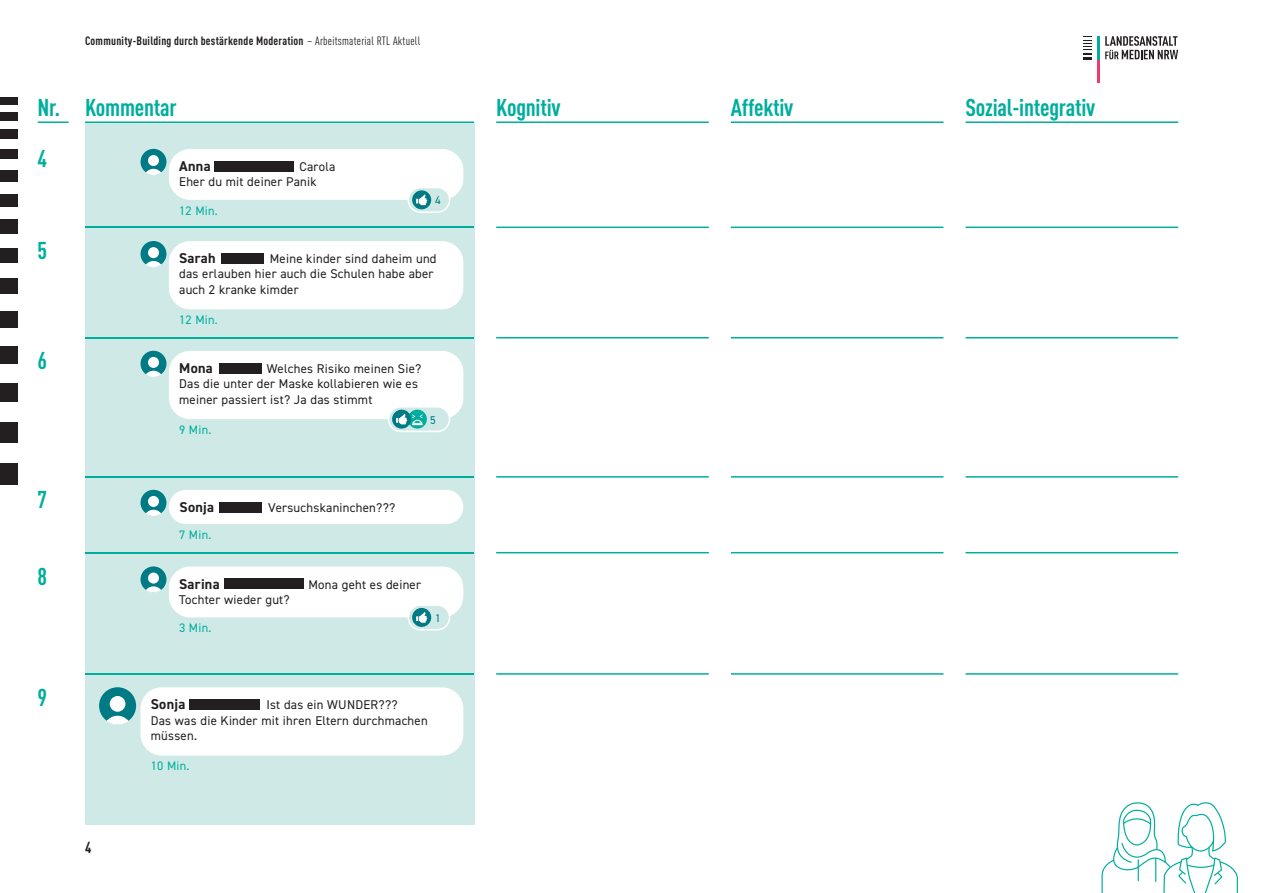
<style>
.page{position:relative;width:1263px;height:893px;background:#fff}
.page>*{position:absolute;margin:0;border:0;box-sizing:border-box;transform-origin:0 0}
.t1{font:700 condensed 24px "DINOT";letter-spacing:-.01em;color:#00ae9d}
.t2{font:700 condensed 15.75px "DINOT";color:#231f20}
.t3{font:700 14.25px "DIN2014";letter-spacing:.02em;color:#231f20}
.t4{font:12.75px/15.3px "DIN2014";letter-spacing:.02em;color:#231f20}
.t5{font:12.3px "DIN2014";letter-spacing:.02em;color:#00ae9d}
.t6{font:700 condensed 12px "DINOT";letter-spacing:.02em;color:#231f20}
.t7{font:11.25px "DIN2014";color:#007a84}
.s1{font-weight:400}
</style>
<div class="page">
<div style="left:85px;top:123px;width:389px;height:702px;background:#cfeae6"></div>
<svg style="left:1101px;top:802px;width:137px;height:91px"></svg>
<div style="left:0;top:98px;width:17px;height:7px;background:#231f20"></div>
<div style="left:0;top:113px;width:17px;height:8px;background:#231f20"></div>
<div style="left:0;top:130px;width:17px;height:9px;background:#231f20"></div>
<div style="left:0;top:149px;width:17px;height:11px;background:#231f20"></div>
<div style="left:0;top:170px;width:17px;height:12px;background:#231f20"></div>
<div style="left:0;top:194px;width:17px;height:13px;background:#231f20"></div>
<div style="left:0;top:220px;width:17px;height:14px;background:#231f20"></div>
<div style="left:0;top:248px;width:17px;height:15px;background:#231f20"></div>
<div style="left:0;top:278px;width:17px;height:17px;background:#231f20"></div>
<div style="left:0;top:311px;width:17px;height:17px;background:#231f20"></div>
<div style="left:0;top:346px;width:17px;height:18px;background:#231f20"></div>
<div style="left:0;top:383px;width:17px;height:19px;background:#231f20"></div>
<div style="left:0;top:422px;width:17px;height:21px;background:#231f20"></div>
<div style="left:0;top:463px;width:17px;height:22px;background:#231f20"></div>
<div style="left:141px;top:149px;width:25px;height:26px;background:#007a84;border-radius:50%"></div>
<div style="left:148px;top:155px;width:11px;height:11px;background:#fff;border-radius:50%"></div>
<svg style="left:146px;top:169px;width:15px;height:6px"></svg>
<div style="left:141px;top:566px;width:25px;height:26px;background:#007a84;border-radius:50%"></div>
<div style="left:148px;top:573px;width:11px;height:11px;background:#fff;border-radius:50%"></div>
<svg style="left:146px;top:586px;width:15px;height:7px"></svg>
<div style="left:141px;top:241px;width:25px;height:26px;background:#007a84;border-radius:50%"></div>
<div style="left:148px;top:247px;width:11px;height:11px;background:#fff;border-radius:50%"></div>
<svg style="left:146px;top:261px;width:15px;height:6px"></svg>
<div style="left:141px;top:351px;width:25px;height:26px;background:#007a84;border-radius:50%"></div>
<div style="left:148px;top:357px;width:11px;height:11px;background:#fff;border-radius:50%"></div>
<svg style="left:146px;top:371px;width:15px;height:6px"></svg>
<hr style="left:496px;top:121px;width:213px;height:2px;background:#00ae9d">
<hr style="left:85px;top:121px;width:389px;height:2px;background:#00ae9d">
<hr style="left:38px;top:121px;width:31px;height:2px;background:#00ae9d">
<hr style="left:731px;top:121px;width:212px;height:2px;background:#00ae9d">
<hr style="left:965px;top:121px;width:213px;height:2px;background:#00ae9d">
<hr style="left:85px;top:337px;width:389px;height:1px;background:#00ae9d">
<hr style="left:496px;top:337px;width:213px;height:1px;background:#00ae9d">
<hr style="left:731px;top:337px;width:212px;height:1px;background:#00ae9d">
<hr style="left:965px;top:337px;width:213px;height:1px;background:#00ae9d">
<hr style="left:85px;top:476px;width:389px;height:1px;background:#00ae9d">
<hr style="left:496px;top:476px;width:213px;height:2px;background:#00ae9d">
<hr style="left:731px;top:476px;width:212px;height:2px;background:#00ae9d">
<hr style="left:965px;top:476px;width:213px;height:2px;background:#00ae9d">
<hr style="left:85px;top:673px;width:389px;height:1px;background:#00ae9d">
<hr style="left:496px;top:673px;width:213px;height:2px;background:#00ae9d">
<hr style="left:731px;top:673px;width:212px;height:2px;background:#00ae9d">
<hr style="left:965px;top:673px;width:213px;height:2px;background:#00ae9d">
<hr style="left:85px;top:552px;width:389px;height:1px;background:#00ae9d">
<hr style="left:496px;top:552px;width:213px;height:1px;background:#00ae9d">
<hr style="left:731px;top:552px;width:212px;height:1px;background:#00ae9d">
<hr style="left:965px;top:552px;width:213px;height:1px;background:#00ae9d">
<hr style="left:85px;top:227px;width:389px;height:1px;background:#00ae9d">
<hr style="left:496px;top:227px;width:213px;height:1px;background:#00ae9d">
<hr style="left:731px;top:227px;width:212px;height:1px;background:#00ae9d">
<hr style="left:965px;top:227px;width:213px;height:1px;background:#00ae9d">
<svg style="left:1083px;top:36px;width:8px;height:23px"></svg>
<hr style="left:1097px;top:59px;width:3px;height:23px;background:#ef3b6b">
<hr style="left:1097px;top:36px;width:3px;height:23px;background:#00ae9d">
<svg style="left:1105px;top:36px;width:73px;height:23px"></svg>
<div style="left:169px;top:149px;width:294px;height:51px;background:#fff;border-radius:21px"></div>
<div style="left:169px;top:566px;width:294px;height:51px;background:#fff;border-radius:21px"></div>
<div style="left:408px;top:188px;width:41px;height:24px;background:#cfeae6;border-radius:12px"></div>
<div style="left:408px;top:187px;width:42px;height:26px;border:2px solid #fff;border-radius:12px"></div>
<svg style="left:412px;top:190px;width:19px;height:19px"></svg>
<svg style="left:416px;top:194px;width:11px;height:11px"></svg>
<div style="left:408px;top:605px;width:41px;height:25px;background:#cfeae6;border-radius:12px"></div>
<div style="left:408px;top:604px;width:42px;height:26px;border:2px solid #fff;border-radius:12px"></div>
<div style="left:412px;top:608px;width:19px;height:19px;background:#007a84;border-radius:50%"></div>
<svg style="left:416px;top:612px;width:11px;height:11px"></svg>
<div style="left:215px;top:161px;width:79px;height:10px;background:#231f20"></div>
<div style="left:224px;top:579px;width:80px;height:10px;background:#231f20"></div>
<div style="left:169px;top:241px;width:294px;height:68px;background:#fff;border-radius:21px"></div>
<div style="left:169px;top:351px;width:294px;height:68px;background:#fff;border-radius:21px"></div>
<div style="left:221px;top:253px;width:43px;height:10px;background:#231f20"></div>
<div style="left:219px;top:363px;width:42px;height:10px;background:#231f20"></div>
<div style="left:389px;top:407px;width:60px;height:24px;background:#cfeae6;border-radius:12px"></div>
<div style="left:388px;top:406px;width:62px;height:26px;border:2px solid #fff;border-radius:12px"></div>
<svg style="left:408px;top:410px;width:19px;height:19px"></svg>
<div style="left:392px;top:410px;width:19px;height:19px;background:#007a84;border-radius:50%"></div>
<svg style="left:396px;top:413px;width:27px;height:12px"></svg>
<div style="left:141px;top:490px;width:25px;height:26px;background:#007a84;border-radius:50%"></div>
<div style="left:148px;top:496px;width:11px;height:11px;background:#fff;border-radius:50%"></div>
<svg style="left:146px;top:510px;width:15px;height:6px"></svg>
<div style="left:169px;top:490px;width:294px;height:34px;background:#fff;border-radius:17px"></div>
<div style="left:220px;top:502px;width:42px;height:10px;background:#231f20"></div>
<div style="left:99px;top:687px;width:37px;height:37px;background:#007a84;border-radius:50%"></div>
<div style="left:110px;top:696px;width:15px;height:16px;background:#fff;border-radius:50%"></div>
<svg style="left:107px;top:716px;width:22px;height:9px"></svg>
<div style="left:141px;top:687px;width:322px;height:69px;background:#fff;border-radius:21px"></div>
<div style="left:189px;top:699px;width:71px;height:11px;background:#231f20"></div>
<p class="t6" style="left:85px;top:32px;width:337px">Community-Building durch bestärkende Moderation <span class="s1">– Arbeitsmaterial RTL Aktuell</span></p>
<p class="t1" style="left:37px;top:90px;width:24px">Nr.</p>
<p class="t1" style="left:85px;top:90px;width:93px">Kommentar</p>
<p class="t1" style="left:496px;top:90px;width:66px">Kognitiv</p>
<p class="t1" style="left:731px;top:90px;width:64px">Affektiv</p>
<p class="t1" style="left:965px;top:90px;width:131px">Sozial-integrativ</p>
<p class="t1" style="left:37px;top:141px;width:11px">4</p>
<p class="t1" style="left:37px;top:233px;width:11px">5</p>
<p class="t1" style="left:37px;top:343px;width:11px">6</p>
<p class="t1" style="left:37px;top:482px;width:11px">7</p>
<p class="t1" style="left:37px;top:559px;width:11px">8</p>
<p class="t1" style="left:37px;top:679px;width:11px">9</p>
<p class="t2" style="left:85px;top:836px;width:8px">4</p>
<p class="t3" style="left:179px;top:157px;width:33px">Anna</p>
<p class="t4" style="left:299px;top:159px;width:38px">Carola</p>
<p class="t4" style="left:179px;top:174px;width:139px">Eher du mit deiner Panik</p>
<p class="t5" style="left:179px;top:203px;width:40px">12 Min.</p>
<p class="t7" style="left:435px;top:193px;width:7px">4</p>
<p class="t3" style="left:179px;top:249px;width:38px">Sarah</p>
<p class="t4" style="left:179px;top:251px;width:259px;text-indent:91px">Meine kinder sind daheim und das erlauben hier auch die Schulen habe aber auch 2 kranke kimder</p>
<p class="t5" style="left:179px;top:312px;width:40px">12 Min.</p>
<p class="t3" style="left:179px;top:359px;width:35px">Mona</p>
<p class="t4" style="left:179px;top:361px;width:244px;text-indent:88px">Welches Risiko meinen Sie?<br>Das die unter der Maske kollabieren wie es meiner passiert ist? Ja das stimmt</p>
<p class="t5" style="left:179px;top:422px;width:34px">9 Min.</p>
<p class="t7" style="left:430px;top:413px;width:7px">5</p>
<p class="t3" style="left:180px;top:498px;width:36px">Sonja</p>
<p class="t4" style="left:268px;top:500px;width:129px">Versuchskaninchen???</p>
<p class="t5" style="left:179px;top:527px;width:34px">7 Min.</p>
<p class="t3" style="left:179px;top:574px;width:42px">Sarina</p>
<p class="t4" style="left:308px;top:576px;width:114px">Mona geht es deiner</p>
<p class="t4" style="left:179px;top:592px;width:112px">Tochter wieder gut?</p>
<p class="t5" style="left:179px;top:620px;width:34px">3 Min.</p>
<p class="t7" style="left:435px;top:611px;width:7px">1</p>
<p class="t3" style="left:151px;top:695px;width:36px">Sonja</p>
<p class="t4" style="left:266px;top:697px;width:133px">Ist das ein WUNDER???</p>
<p class="t4" style="left:151px;top:712px;width:278px">Das was die Kinder mit ihren Eltern durchmachen müssen.</p>
<p class="t5" style="left:151px;top:758px;width:40px">10 Min.</p>
</div>
